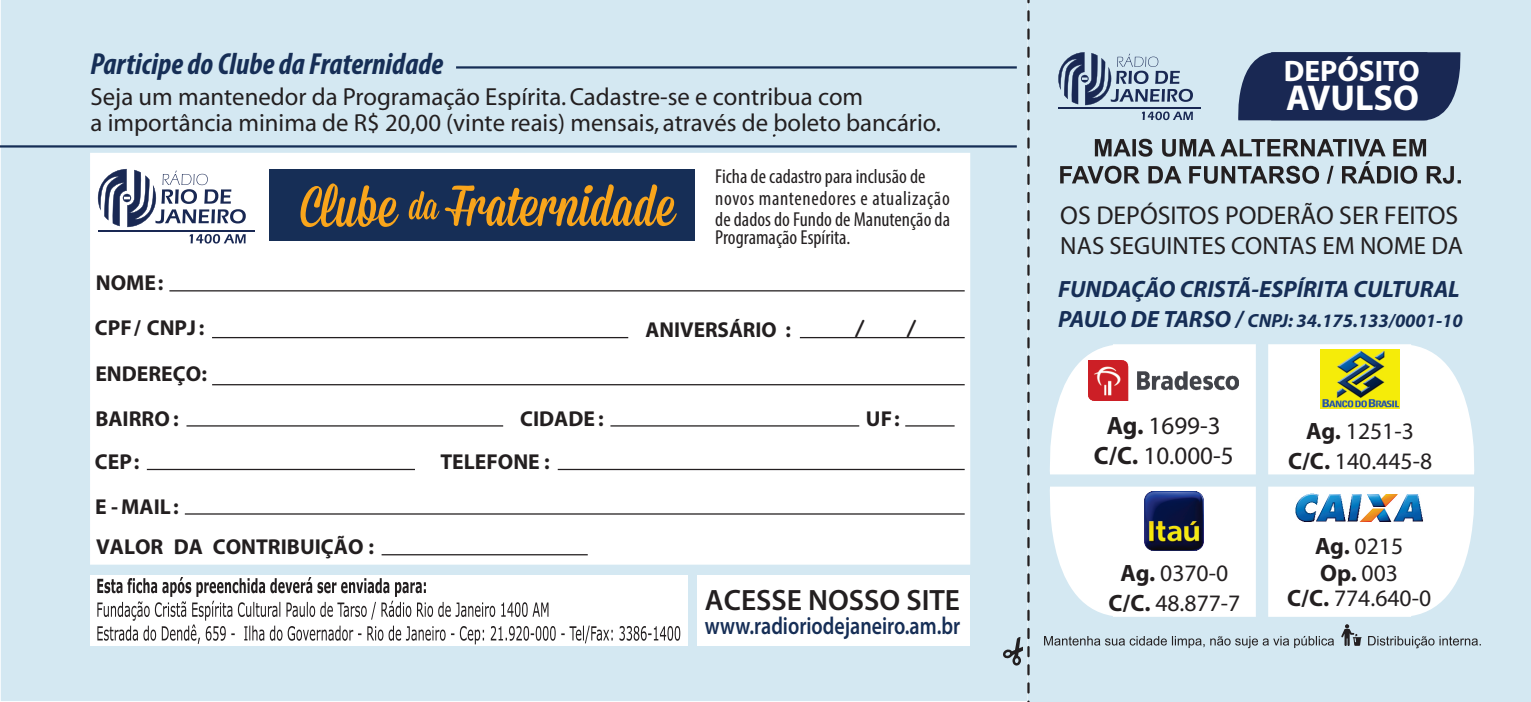
<style>
.page{position:relative;width:1531px;height:702px;background:#fff}
.page>*{position:absolute;margin:0;border:0;box-sizing:border-box;transform-origin:0 0}
.t1{font:700 36px "Myriad Pro";color:#fff}
.t2{font:italic 700 condensed 30.6px "Myriad Pro";color:#162e56}
.t3{font:700 29.7px "Myriad Pro";color:#fff}
.t4{font:600 29.47px "Myriad Pro";color:#231f20}
.t5{font:25.88px "Myriad Pro";color:#231f20}
.t6{font:25.2px/29.5px "Myriad Pro";color:#231f20;text-align:center}
.t7{font:24.97px "Myriad Pro";color:#231f20}
.t8{font:24.75px/25.4px "Myriad";color:#231f20}
.t9{font:600 24.53px "Myriad Pro";color:#162e56;scale:.82 1}
.t10{font:23.62px/29.5px "Myriad Pro";color:#231f20;text-align:center}
.t11{font:italic 700 23.62px "Myriad Pro";color:#162e56}
.t12{font:700 21.6px "Myriad";color:#231f20}
.t13{font:700 21.6px "Courier New";color:#231f20}
.t14{font:condensed 20.25px/21.2px "Myriad Pro";color:#231f20}
.t15{font:italic 700 18.9px "Myriad Pro";color:#162e56}
.s1{font-size:23.62px}
.s2{font-weight:700}
</style>
<div class="page">
<div style="left:1px;top:0;width:1026px;height:701px;background:#d4e8f2"></div>
<div style="left:90px;top:153px;width:880px;height:411px;background:#fff"></div>
<hr style="left:169px;top:290px;width:796px;height:1px;background:#231f20">
<hr style="left:212px;top:337px;width:416px;height:1px;background:#231f20">
<hr style="left:212px;top:384px;width:753px;height:1px;background:#231f20">
<hr style="left:186px;top:425px;width:317px;height:1px;background:#231f20">
<hr style="left:558px;top:469px;width:407px;height:1px;background:#231f20">
<hr style="left:610px;top:425px;width:249px;height:1px;background:#231f20">
<hr style="left:905px;top:425px;width:49px;height:1px;background:#231f20">
<hr style="left:382px;top:554px;width:206px;height:1px;background:#231f20">
<hr style="left:147px;top:469px;width:268px;height:1px;background:#231f20">
<hr style="left:185px;top:513px;width:780px;height:1px;background:#231f20">
<hr style="left:800px;top:337px;width:165px;height:1px;background:#231f20">
<div style="left:697px;top:575px;width:273px;height:71px;background:#fff"></div>
<div style="left:90px;top:575px;width:597px;height:71px;background:#fff"></div>
<hr style="left:0;top:145px;width:1017px;height:2px;background:#162e56">
<svg style="left:97px;top:577px;width:583px;height:67px"></svg>
<div style="left:1028px;top:0;width:503px;height:701px;background:#d4e8f2"></div>
<svg style="left:1060px;top:139px;width:401px;height:45px"></svg>
<hr style="left:98px;top:230px;width:156px;height:1px;background:#192853">
<svg style="left:98px;top:169px;width:148px;height:58px"></svg>
<svg style="left:190px;top:234px;width:56px;height:9px"></svg>
<hr style="left:1058px;top:108px;width:143px;height:1px;background:#192853">
<svg style="left:1058px;top:52px;width:135px;height:53px"></svg>
<svg style="left:1142px;top:111px;width:51px;height:9px"></svg>
<div style="left:270px;top:169px;width:425px;height:72px;background:#162e56"></div>
<svg style="left:300px;top:183px;width:99px;height:44px"></svg>
<svg style="left:409px;top:191px;width:30px;height:28px"></svg>
<svg style="left:445px;top:184px;width:232px;height:42px"></svg>
<hr style="left:456px;top:66px;width:561px;height:3px;background:#162e56">
<svg style="left:1238px;top:52px;width:223px;height:68px;background:#24345c"></svg>
<svg style="left:1050px;top:344px;width:206px;height:130px;background:#fbfcfd"></svg>
<svg style="left:1268px;top:344px;width:206px;height:130px;background:#fbfdfc"></svg>
<svg style="left:1050px;top:486px;width:206px;height:130px;background:#fafcfd"></svg>
<svg style="left:1268px;top:486px;width:206px;height:130px;background:#fbfdfe"></svg>
<img style="left:1320px;top:349px;width:79px;height:59px">
<img style="left:1089px;top:360px;width:149px;height:40px">
<img style="left:1145px;top:491px;width:59px;height:59px">
<img style="left:1295px;top:493px;width:128px;height:30px">
<svg style="left:1044px;top:624px;width:437px;height:24px"></svg>
<svg style="left:1003px;top:0;width:26px;height:702px"></svg>
<p class="t2" style="left:91px;top:45px;width:354px">Participe do Clube da Fraternidade</p>
<p class="t8" style="left:91px;top:85px;width:852px">Seja um mantenedor da Programação Espírita. Cadastre-se e contribua com<br>a importância minima de R$ 20,00 (vinte reais) mensais, através de boleto bancário.</p>
<p class="t12" style="left:96px;top:272px;width:69px">NOME:</p>
<p class="t12" style="left:95px;top:317px;width:111px">CPF/ CNPJ :</p>
<p class="t12" style="left:95px;top:362px;width:113px">ENDEREÇO:</p>
<p class="t14" style="left:715px;top:166px;width:236px">Ficha de cadastro para inclusão de novos mantenedores e atualização de dados do Fundo de Manutenção da</p>
<p class="t14" style="left:715px;top:226px;width:137px">Programação Espírita.</p>
<p class="t12" style="left:645px;top:319px;width:147px">ANIVERSÁRIO :</p>
<p class="t13" style="left:853px;top:315px;width:14px">/</p>
<p class="t13" style="left:905px;top:315px;width:14px">/</p>
<p class="t12" style="left:95px;top:407px;width:85px">BAIRRO :</p>
<p class="t12" style="left:520px;top:407px;width:85px">CIDADE :</p>
<p class="t12" style="left:866px;top:407px;width:35px">UF:</p>
<p class="t12" style="left:95px;top:450px;width:46px">CEP:</p>
<p class="t12" style="left:95px;top:495px;width:85px">E - MAIL:</p>
<p class="t12" style="left:96px;top:536px;width:280px">VALOR DA CONTRIBUIÇÃO :</p>
<p class="t12" style="left:440px;top:450px;width:111px">TELEFONE :</p>
<p class="t4" style="left:705px;top:581px;width:257px">ACESSE NOSSO SITE</p>
<p class="t9" style="left:705px;top:610px;width:313px">www.radioriodejaneiro.am.br</p>
<p class="t3" style="left:1284px;top:51px;width:138px">DEPÓSITO</p>
<h1 class="t1" style="left:1286px;top:74px;width:134px">AVULSO</h1>
<p class="t5" style="left:1060px;top:199px;width:399px">OS DEPÓSITOS PODERÃO SER FEITOS</p>
<p class="t7" style="left:1060px;top:230px;width:404px">NAS SEGUINTES CONTAS EM NOME DA</p>
<p class="t11" style="left:1058px;top:274px;width:403px">FUNDAÇÃO CRISTÃ-ESPÍRITA CULTURAL</p>
<p class="t15" style="left:1058px;top:308px;width:406px"><span class="s1">PAULO DE TARSO /</span> CNPJ: 34.175.133/0001-10</p>
<p class="t6" style="left:1094px;top:411px;width:141px"><span class="s2">Ag.</span> 1699-3<br><span class="s2">C/C.</span> 10.000-5</p>
<p class="t10" style="left:1108px;top:558px;width:133px"><span class="s2">Ag.</span> 0370-0<br><span class="s2">C/C.</span> 48.877-7</p>
<p class="t10" style="left:1288px;top:416px;width:146px"><span class="s2">Ag.</span> 1251-3<br><span class="s2">C/C.</span> 140.445-8</p>
<p class="t10" style="left:1287px;top:533px;width:146px;line-height:25.9px"><span class="s2">Ag.</span> 0215<br><span class="s2">Op.</span> 003<br><span class="s2">C/C.</span> 774.640-0</p>
</div>
